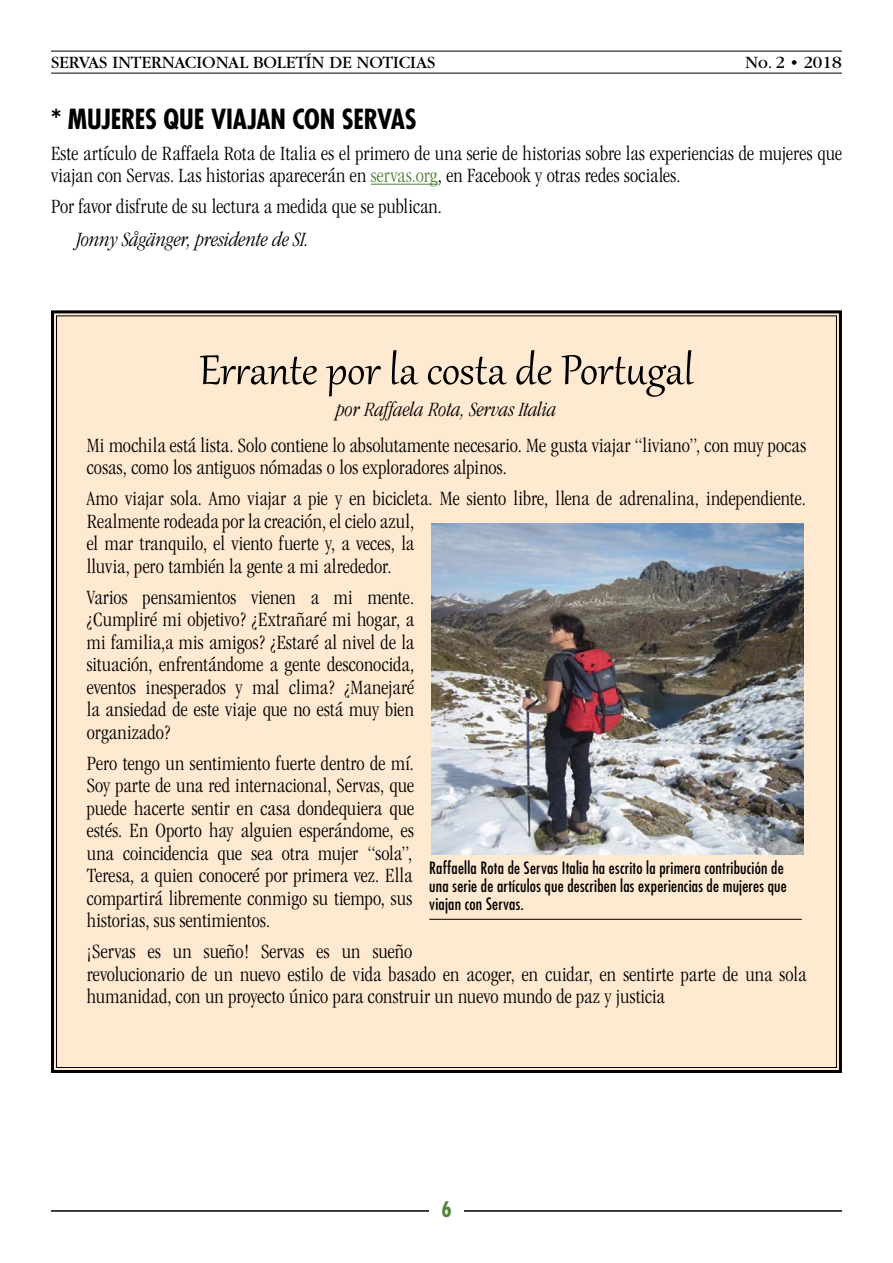
<style>
.page{position:relative;width:893px;height:1263px;background:#fff}
.page>*{position:absolute;margin:0;border:0;box-sizing:border-box;transform-origin:0 0}
.t1{font:51px "Gabriola";letter-spacing:-.005em;color:#000}
.t2{font:700 condensed 27px "Futura Std";letter-spacing:-.01em;color:#000}
.t3{font:300 condensed 21px/22.5px "Garamond";letter-spacing:.005em;color:#000}
.t4{font:italic 300 condensed 21px "Garamond";color:#000}
.t5{font:700 condensed 21px "Futura Std";color:#52853c}
.t6{font:18px "Garamond";color:#000}
.t7{font:condensed 16.5px/18px "Futura Std";letter-spacing:.01em;color:#000}
.s1{color:#52853d}
</style>
<div class="page">
<hr style="left:51px;top:1210px;width:791px;height:2px;background:#000">
<div style="left:429px;top:1199px;width:35px;height:27px;background:#fff"></div>
<hr style="left:51px;top:51px;width:791px;height:1px;background:#000">
<hr style="left:51px;top:73px;width:791px;height:1px;background:#000">
<hr style="left:371px;top:184px;width:67px;height:1px;background:#52853d">
<div style="left:51px;top:310px;width:791px;height:763px;background:#ffe9d0"></div>
<img style="left:431px;top:523px;width:373px;height:331px">
<hr style="left:429px;top:919px;width:373px;height:1px;background:#000">
<p class="t6" style="left:51px;top:53px;width:386px">SERVAS INTERNACIONAL BOLETÍN DE NOTICIAS</p>
<p class="t6" style="left:745px;top:53px;width:98px">No. 2 • 2018</p>
<p class="t2" style="left:51px;top:102px;width:367px">* MUJERES QUE VIAJAN CON SERVAS</p>
<p class="t3" style="left:51px;top:142px;width:792px">Este artículo de Raffaela Rota de Italia es el primero de una serie de historias sobre las experiencias de mujeres que viajan con Servas. Las historias aparecerán en <span class="s1">servas.org</span>, en Facebook y otras redes sociales.</p>
<p class="t3" style="left:51px;top:195px;width:392px">Por favor disfrute de su lectura a medida que se publican.</p>
<p class="t4" style="left:77px;top:228px;width:234px">Jonny Sågänger, presidente de SI.</p>
<h1 class="t1" style="left:199px;top:336px;width:496px">Errante por la costa de Portugal</h1>
<p class="t4" style="left:337px;top:399px;width:221px">por Raffaela Rota, Servas Italia</p>
<p class="t3" style="left:87px;top:434px;width:721px">Mi mochila está lista. Solo contiene lo absolutamente necesario. Me gusta viajar “liviano”, con muy pocas cosas, como los antiguos nómadas o los exploradores alpinos.</p>
<p class="t3" style="left:87px;top:487px;width:721px">Amo viajar sola. Amo viajar a pie y en bicicleta. Me siento libre, llena de adrenalina, independiente.<br>Realmente rodeada por la creación, el cielo azul,<br>el mar tranquilo, el viento fuerte y, a veces, la<br>lluvia, pero también la gente a mi alrededor.</p>
<p class="t3" style="left:87px;top:586px;width:329px;text-align:justify">Varios pensamientos vienen a mi mente. ¿Cumpliré mi objetivo? ¿Extrañaré mi hogar, a mi familia,a mis amigos? ¿Estaré al nivel de la situación, enfrentándome a gente desconocida, eventos inesperados y mal clima? ¿Manejaré la ansiedad de este viaje que no está muy bien organizado?</p>
<p class="t3" style="left:87px;top:752px;width:329px;text-align:justify">Pero tengo un sentimiento fuerte dentro de mí.<br>Soy parte de una red internacional, Servas, que puede hacerte sentir en casa dondequiera que estés. En Oporto hay alguien esperándome, es una coincidencia que sea otra mujer “sola”, Teresa, a quien conoceré por primera vez. Ella compartirá libremente conmigo su tiempo, sus historias, sus sentimientos.</p>
<p class="t3" style="left:87px;top:940px;width:721px">¡Servas es un sueño! Servas es un sueño<br>revolucionario de un nuevo estilo de vida basado en acoger, en cuidar, en sentirte parte de una sola humanidad, con un proyecto único para construir un nuevo mundo de paz y justicia</p>
<p class="t7" style="left:429px;top:859px;width:359px">Raffaella Rota de Servas Italia ha escrito la primera contribución de una serie de artículos que describen las experiencias de mujeres que viajan con Servas.</p>
<p class="t5" style="left:442px;top:1196px;width:12px">6</p>
</div>
